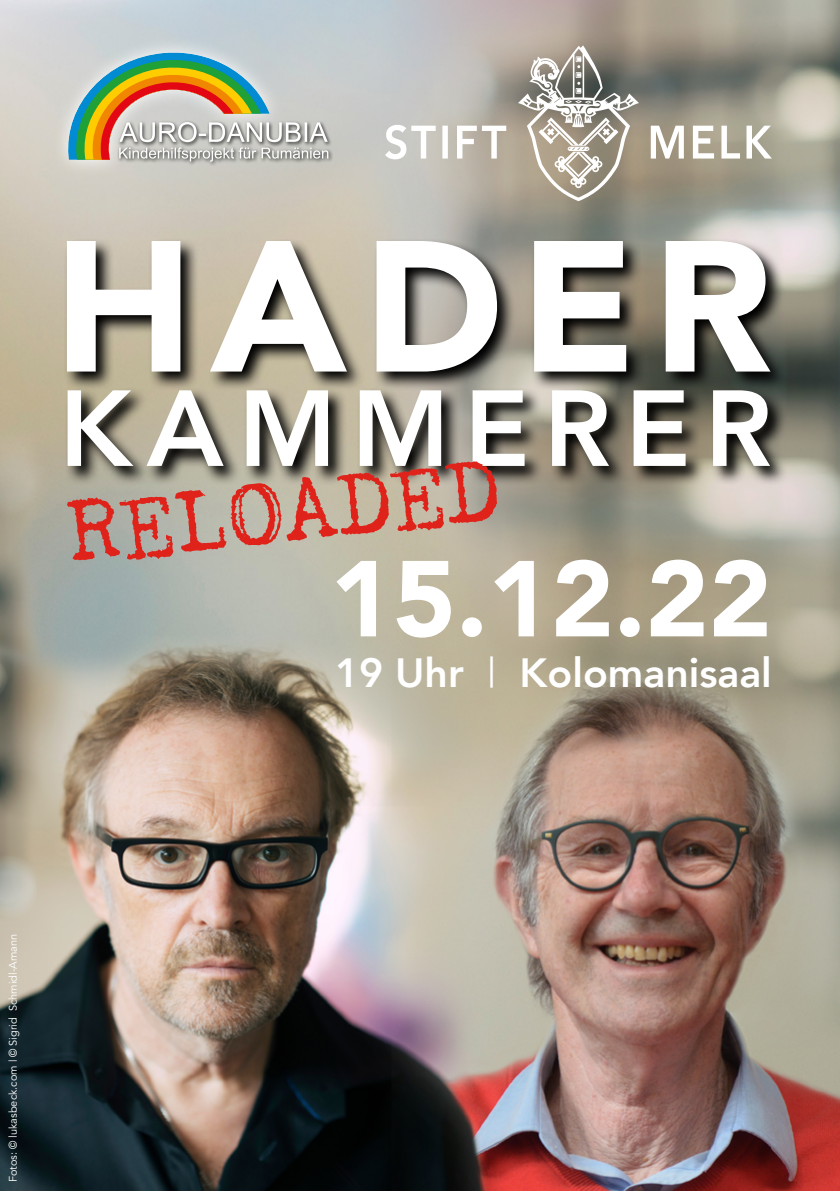
<style>
.page{position:relative;width:840px;height:1191px;background:#fff}
.page>*{position:absolute;margin:0;border:0;box-sizing:border-box;transform-origin:0 0}
.t1{font:900 184.4px "Avenir";letter-spacing:.09em;color:#fff}
.t2{font:800 106.8px "Avenir";letter-spacing:.135em;color:#fff}
.t3{font:900 106.6px "Avenir";color:#fff}
.t4{font:92.8px "Kingthings Trypewriter 2";color:#df231a}
.t5{font:800 40.8px "Avenir";color:#fff}
.t6{font:11px "Avenir";color:#fff}
.s1{font-weight:400}
.s2{font-family:"Arial"}
</style>
<div class="page">
<img style="left:0;top:0;width:839px;height:1191px">
<svg style="left:64px;top:239px;width:724px;height:152px;background:#656157"></svg>
<svg style="left:64px;top:387px;width:723px;height:98px;background:#767164"></svg>
<svg style="left:385px;top:125px;width:121px;height:34px"></svg>
<svg style="left:650px;top:126px;width:121px;height:32px"></svg>
<svg style="left:517px;top:45px;width:121px;height:156px"></svg>
<svg style="left:51px;top:35px;width:233px;height:142px;background:#ced0ce"></svg>
<div style="left:117px;top:146px;width:216px;height:21px;background:#000;opacity:.75"></div>
<svg style="left:64px;top:53px;width:264px;height:109px;background:#b5b59f"></svg>
<h1 class="t1" style="left:54px;top:149px;width:719px">HADER</h1>
<h2 class="t2" style="left:59px;top:345px;width:713px">KAMMERER</h2>
<h3 class="t4" style="left:61px;top:484px;width:436px;rotate:-6deg">RELOADED</h3>
<h3 class="t3" style="left:330px;top:508px;width:443px">15.12.22</h3>
<h3 class="t5" style="left:335px;top:641px;width:438px">19 Uhr <span class="s1">|</span> Kolomanisaal</h3>
<p class="t6" style="left:6px;top:1182px;width:250px;rotate:-90deg">Fotos: <span class="s2">©</span> lukasbeck.com | <span class="s2">©</span> Sigrid Schmidl-Amann</p>
</div>
